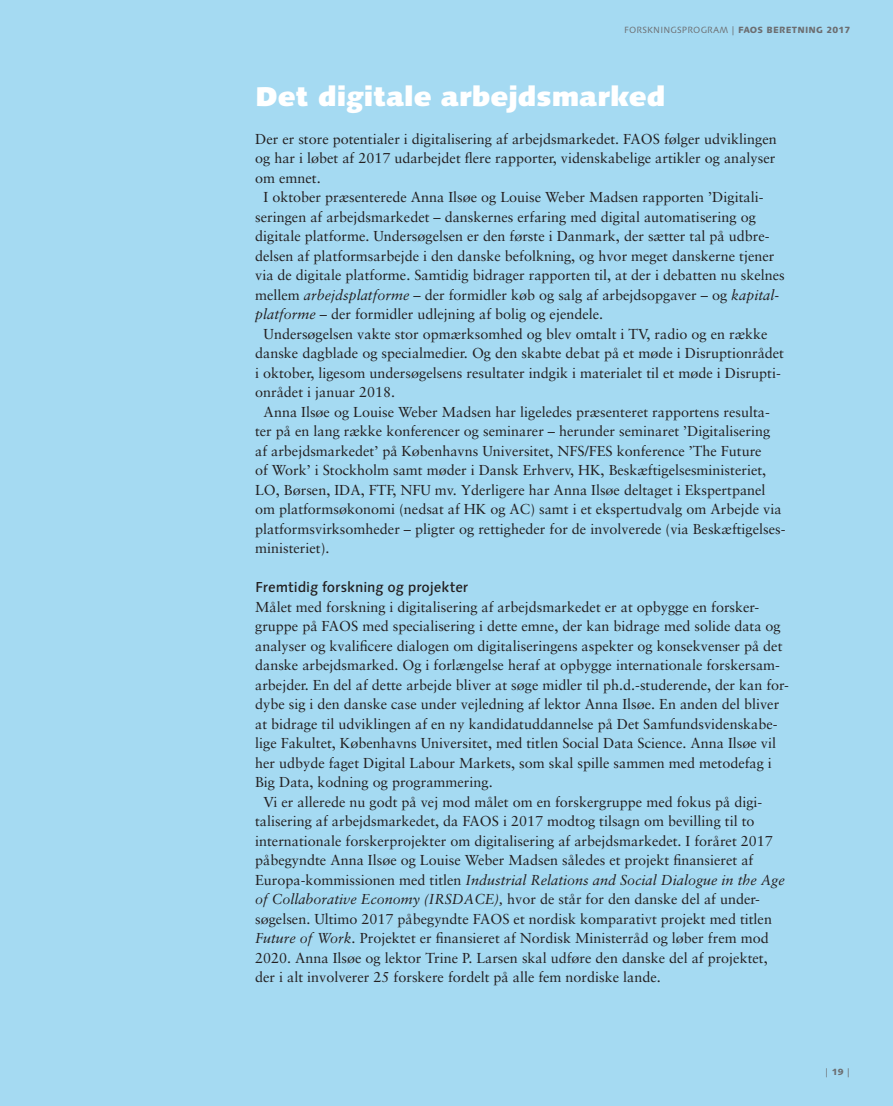
<style>
.page{position:relative;width:893px;height:1106px;background:#a5daf2}
.page>*{position:absolute;margin:0;border:0;box-sizing:border-box;transform-origin:0 0}
.Rubrik{font:900 27px "Linotype Syntax";letter-spacing:-.005em;color:#fff}
.Brød{font:14.4px/19.5px "Sabon";color:#231f20}
.Brød_start{font:14.4px/19.5px "Sabon";color:#231f20;text-align:justify}
.Mellemrubrik{font:500 14.4px "Linotype Syntax";letter-spacing:-.005em;color:#231f20}
.t1{font:9px "Linotype Syntax";letter-spacing:.02em;color:#6c6d70}
.s1{font-weight:800}
.s2{font-style:italic}
</style>
<div class="page">
<p class="t1" style="left:624px;top:24px;width:228px">FORSKNINGSPROGRAM | <span class="s1">FAOS BERETNING 2017</span></p>
<p class="Rubrik" style="left:255px;top:79px;width:412px">Det digitale arbejdsmarked</p>
<p class="Brød_start" style="left:255px;top:129px;width:523px">Der er store potentialer i digitalisering af arbejdsmarkedet. FAOS følger udviklingen og har i løbet af 2017 udarbejdet flere rapporter, videnskabelige artikler og analyser om emnet.</p>
<p class="Brød" style="left:255px;top:187px;width:531px;text-indent:9px">I oktober præsenterede Anna Ilsøe og Louise Weber Madsen rapporten ’Digitali&shy;seringen af arbejdsmarkedet – danskernes erfaring med digital automatisering og digitale platforme. Undersøgelsen er den første i Danmark, der sætter tal på udbre&shy;delsen af platformsarbejde i den danske befolkning, og hvor meget danskerne tjener via de digitale platforme. Samtidig bidrager rapporten til, at der i debatten nu skelnes mellem <span class="s2">arbejdsplatforme</span> – der formidler køb og salg af arbejdsopgaver – og <span class="s2">kapital&shy;platforme</span> – der formidler udlejning af bolig og ejendele.</p>
<p class="Brød" style="left:255px;top:324px;width:530px;text-indent:9px">Undersøgelsen vakte stor opmærksomhed og blev omtalt i TV, radio og en række danske dagblade og specialmedier. Og den skabte debat på et møde i Disruptionrådet i oktober, ligesom undersøgelsens resultater indgik i materialet til et møde i Disrupti&shy;onrådet i januar 2018.</p>
<p class="Brød" style="left:255px;top:402px;width:532px;text-indent:9px">Anna Ilsøe og Louise Weber Madsen har ligeledes præsenteret rapportens resulta&shy;ter på en lang række konferencer og seminarer – herunder seminaret ’Digitalisering af arbejdsmarkedet’ på Københavns Universitet, NFS/FES konference ’The Future<br>of Work’ i Stockholm samt møder i Dansk Erhverv, HK, Beskæftigelsesministeriet, LO, Børsen, IDA, FTF, NFU mv. Yderligere har Anna Ilsøe deltaget i Ekspertpanel om platformsøkonomi (nedsat af HK og AC) samt i et ekspertudvalg om Arbejde via platformsvirksomheder – pligter og rettigheder for de involverede (via Beskæftigelses&shy;ministeriet).</p>
<p class="Mellemrubrik" style="left:255px;top:578px;width:215px">Fremtidig forskning og projekter</p>
<p class="Brød_start" style="left:255px;top:597px;width:535px;text-align:left">Målet med forskning i digitalisering af arbejdsmarkedet er at opbygge en forsker&shy;gruppe på FAOS med specialisering i dette emne, der kan bidrage med solide data og analyser og kvalificere dialogen om digitaliseringens aspekter og konsekvenser på det danske arbejdsmarked. Og i forlængelse heraf at opbygge internationale forskersam&shy;arbejder. En del af dette arbejde bliver at søge midler til ph.d.-studerende, der kan for&shy;dybe sig i den danske case under vejledning af lektor Anna Ilsøe. En anden del bliver at bidrage til udviklingen af en ny kandidatuddannelse på Det Samfundsvidenskabe&shy;lige Fakultet, Københavns Universitet, med titlen Social Data Science. Anna Ilsøe vil her udbyde faget Digital Labour Markets, som skal spille sammen med metodefag i Big Data, kodning og programmering.</p>
<p class="Brød" style="left:255px;top:792px;width:531px;text-indent:9px">Vi er allerede nu godt på vej mod målet om en forskergruppe med fokus på digi&shy;talisering af arbejdsmarkedet, da FAOS i 2017 modtog tilsagn om bevilling til to internationale forskerprojekter om digitalisering af arbejdsmarkedet. I foråret 2017 påbegyndte Anna Ilsøe og Louise Weber Madsen således et projekt finansieret af Europa-kommissionen med titlen <span class="s2">Industrial Relations and Social Dialogue in the Age of Collaborative Economy (IRSDACE),</span> hvor de står for den danske del af under&shy;søgelsen. Ultimo 2017 påbegyndte FAOS et nordisk komparativt projekt med titlen <span class="s2">Future of Work.</span> Projektet er finansieret af Nordisk Ministerråd og løber frem mod 2020. Anna Ilsøe og lektor Trine P. Larsen skal udføre den danske del af projektet, der i alt involverer 25 forskere fordelt på alle fem nordiske lande.</p>
<p class="t1" style="left:825px;top:1066px;width:27px">| <span class="s1">19</span> |</p>
</div>
